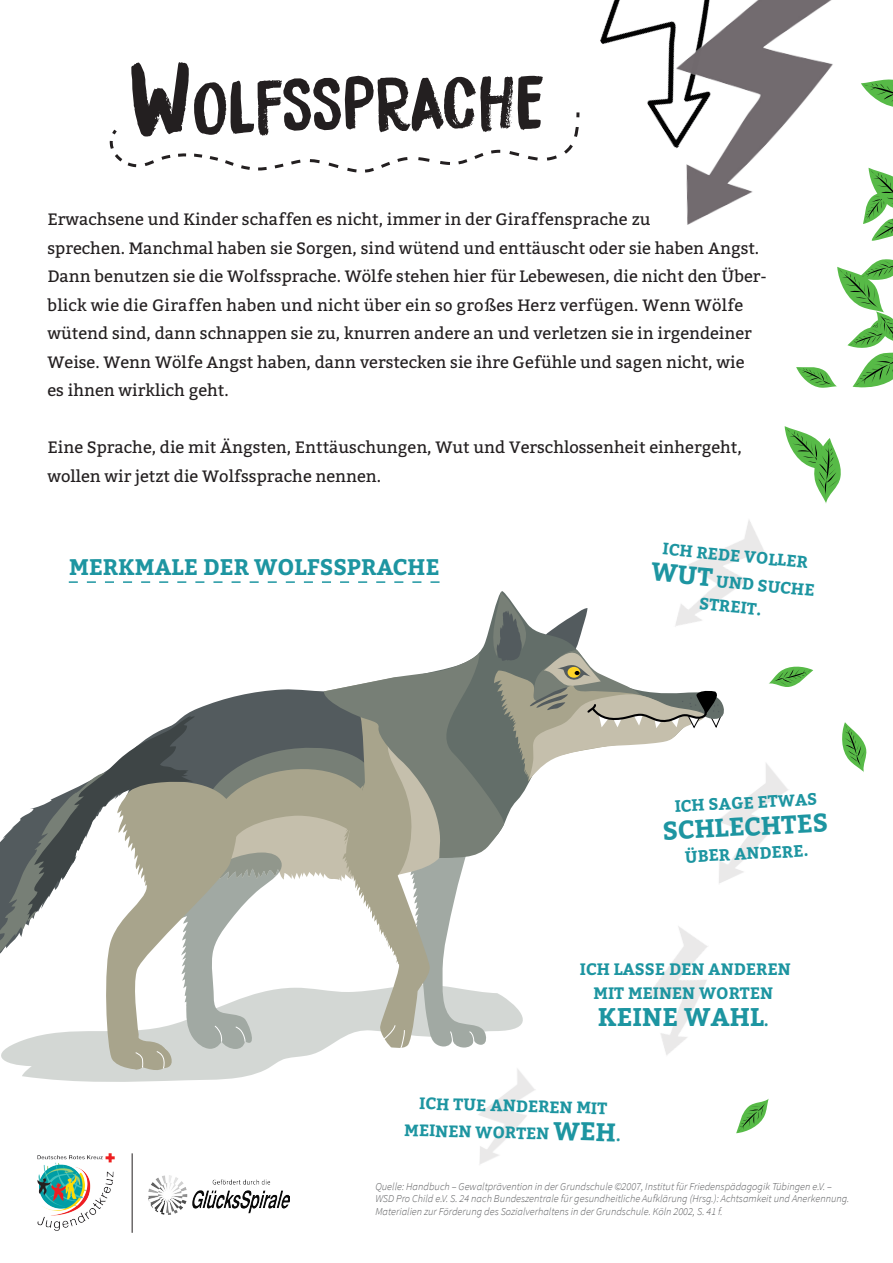
<style>
.page{position:relative;width:893px;height:1263px;background:#fff}
.page>*{position:absolute;margin:0;border:0;box-sizing:border-box;transform-origin:0 0}
.t1{font:67.5px "Bocadillo";color:#231f20}
.t2{font:700 25.5px "Bitter";color:#1d95a1}
.t3{font:700 22.5px "Bitter";color:#1d95a1}
.t4{font:16.5px/28.5px "Bitter";color:#231f20}
.t5{font:700 16.5px/23.7px "Bitter";color:#1d95a1;text-align:center}
.t6{font:italic 300 10.5px/12.6px "Source Sans Pro";color:#57585a}
.s1{font-size:90px}
.s2{font-size:16.5px}
.s3{font-size:25.5px}
</style>
<div class="page">
<img style="left:600px;top:0;width:72px;height:144px">
<img style="left:672px;top:0;width:161px;height:225px">
<img style="left:695px;top:520px;width:69px;height:75px">
<img style="left:722px;top:763px;width:66px;height:119px">
<img style="left:478px;top:1077px;width:58px;height:88px">
<svg style="left:22px;top:1074px;width:502px;height:9px"></svg>
<svg style="left:501px;top:590px;width:226px;height:284px"></svg>
<svg style="left:0;top:592px;width:722px;height:482px"></svg>
<svg style="left:736px;top:1098px;width:33px;height:35px"></svg>
<svg style="left:769px;top:666px;width:44px;height:21px"></svg>
<svg style="left:785px;top:426px;width:56px;height:78px"></svg>
<svg style="left:842px;top:722px;width:25px;height:50px"></svg>
<svg style="left:796px;top:259px;width:97px;height:129px"></svg>
<svg style="left:863px;top:168px;width:30px;height:73px"></svg>
<svg style="left:861px;top:79px;width:32px;height:28px"></svg>
<img style="left:148px;top:1175px;width:142px;height:40px">
<img style="left:37px;top:1153px;width:78px;height:78px">
<hr style="left:132px;top:1153px;width:1px;height:80px;background:#231f20">
<svg style="left:69px;top:581px;width:370px;height:2px"></svg>
<svg style="left:109px;top:112px;width:471px;height:61px"></svg>
<svg style="left:688px;top:562px;width:25px;height:24px"></svg>
<h1 class="t1" style="left:129px;top:64px;width:417px;rotate:-1deg"><span class="s1">W</span>olfssprache</h1>
<p class="t4" style="left:48px;top:205px;width:721px">Erwachsene und Kinder schaffen es nicht, immer in der Giraffensprache zu<br>sprechen. Manchmal haben sie Sorgen, sind wütend und enttäuscht oder sie haben Angst.<br>Dann benutzen sie die Wolfssprache. Wölfe stehen hier für Lebewesen, die nicht den Über&shy;blick wie die Giraffen haben und nicht über ein so großes Herz verfügen. Wenn Wölfe wütend sind, dann schnappen sie zu, knurren andere an und verletzen sie in irgendeiner Weise. Wenn Wölfe Angst haben, dann verstecken sie ihre Gefühle und sagen nicht, wie<br>es ihnen wirklich geht.</p>
<p class="t4" style="left:48px;top:433px;width:696px">Eine Sprache, die mit Ängsten, Enttäuschungen, Wut und Verschlossenheit einhergeht, wollen wir jetzt die Wolfssprache nennen.</p>
<h3 class="t3" style="left:69px;top:554px;width:372px">MERKMALE DER WOLFSSPRACHE</h3>
<p class="t5" style="left:664px;top:537px;width:147px;rotate:5deg">ICH REDE VOLLER</p>
<p class="t5" style="left:702px;top:568px;width:115px;text-align:left;text-indent:15px;rotate:5deg">UND SUCHE<br>STREIT.</p>
<p class="t5" style="left:674px;top:794px;width:144px;rotate:-3deg">ICH SAG E ETWAS</p>
<h2 class="t2" style="left:662px;top:815px;width:167px;rotate:-3deg">SCHLECHTES</h2>
<p class="t5" style="left:684px;top:845px;width:125px;rotate:-3deg">ÜB ER ANDERE.</p>
<p class="t5" style="left:580px;top:957px;width:212px">ICH LASSE DEN ANDEREN<br>MIT MEINEN WORTEN</p>
<h2 class="t2" style="left:598px;top:1001px;width:173px">KEINE WAHL<span class="s2">.</span></h2>
<p class="t5" style="left:405px;top:1091px;width:218px;line-height:26.7px;rotate:1deg">ICH TUE ANDEREN M IT<br>M EINEN WORTEN <span class="s3">WEH</span>.</p>
<p class="t6" style="left:375px;top:1180px;width:476px">Quelle: Handbuch – Gewaltprävention in der Grundschule ©2007, Institut für Friedenspädagogik Tübingen e.V. –<br>WSD Pro Child e.V. S. 24 nach Bundeszentrale für gesundheitliche Aufklärung (Hrsg.): Achtsamkeit und Anerkennung.<br>Materialien zur Förderung des Sozialverhaltens in der Grundschule. Köln 2002, S. 41 f.</p>
</div>
